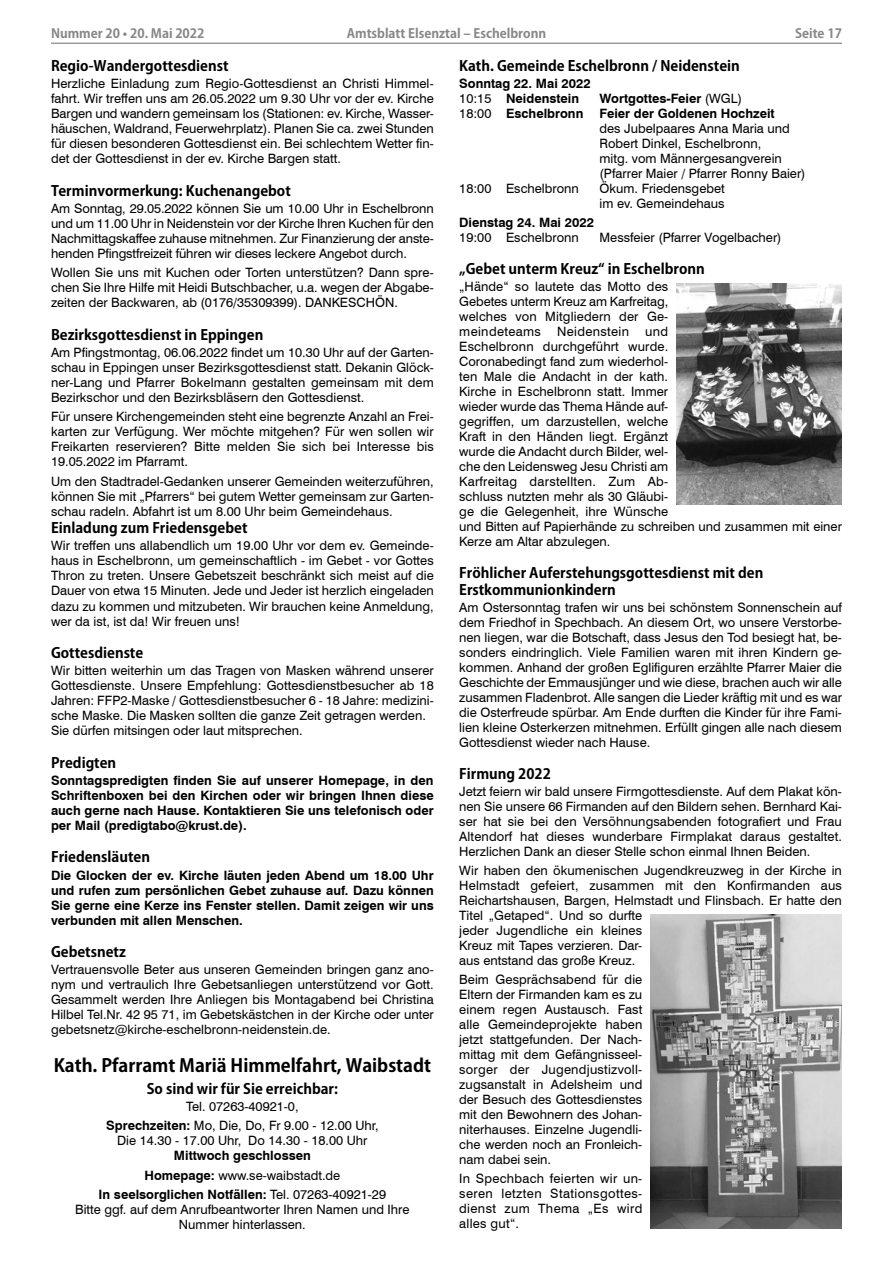
<style>
.page{position:relative;width:893px;height:1263px;background:#fff}
.page>*{position:absolute;margin:0;border:0;box-sizing:border-box;transform-origin:0 0}
.Überschrift2_Kozuka{font:700 18px "Koz Go Pro";color:#000}
.Überschrift_3_Kozuka{font:700 14.25px/17.4px "Koz Go Pro";color:#000}
.Fließtext_8_5{font:12.9px/15px "Swiss 721 BT";color:#000;text-align:justify}
.Fließtext_8_5-2{font:700 12.9px/15px "Swiss 721 BT";color:#000;text-align:justify}
.t1{font:700 12.75px "Koz Go Pro";color:#878787}
.s1{font-weight:700}
.s2{font-weight:400}
</style>
<div class="page">
<hr style="left:51px;top:43px;width:791px;height:1px;background:#9c9c9c">
<img style="left:677px;top:284px;width:165px;height:220px">
<img style="left:651px;top:914px;width:191px;height:315px">
<p class="t1" style="left:51px;top:25px;width:155px">Nummer 20 • 20. Mai 2022</p>
<p class="t1" style="left:347px;top:25px;width:201px">Amtsblatt Elsenztal – Eschelbronn</p>
<p class="t1" style="left:795px;top:25px;width:48px">Seite 17</p>
<p class="Überschrift_3_Kozuka" style="left:51px;top:58px;width:179px">Regio-Wandergottesdienst</p>
<p class="Fließtext_8_5" style="left:51px;top:76px;width:384px">Herzliche Einladung zum Regio-Gottesdienst an Christi Himmel&shy;fahrt. Wir treffen uns am 26.05.2022 um 9.30 Uhr vor der ev. Kirche Bargen und wandern gemeinsam los (Stationen: ev. Kirche, Wasser&shy;häuschen, Waldrand, Feuerwehrplatz). Planen Sie ca. zwei Stunden für diesen besonderen Gottesdienst ein. Bei schlechtem Wetter fin&shy;det der Gottesdienst in der ev. Kirche Bargen statt.</p>
<p class="Überschrift_3_Kozuka" style="left:51px;top:183px;width:241px">Terminvormerkung: Kuchenangebot</p>
<p class="Fließtext_8_5" style="left:51px;top:200px;width:384px">Am Sonntag, 29.05.2022 können Sie um 10.00 Uhr in Eschelbronn und um 11.00 Uhr in Neidenstein vor der Kirche Ihren Kuchen für den Nachmittagskaffee zuhause mitnehmen. Zur Finanzierung der anste&shy;henden Pfingstfreizeit führen wir dieses leckere Angebot durch.</p>
<p class="Fließtext_8_5" style="left:51px;top:265px;width:384px">Wollen Sie uns mit Kuchen oder Torten unterstützen? Dann spre&shy;chen Sie Ihre Hilfe mit Heidi Butschbacher, u.a. wegen der Abgabe&shy;zeiten der Backwaren, ab (0176/35309399). DANKESCHÖN.</p>
<p class="Überschrift_3_Kozuka" style="left:51px;top:327px;width:214px">Bezirksgottesdienst in Eppingen</p>
<p class="Fließtext_8_5" style="left:51px;top:344px;width:384px">Am Pfingstmontag, 06.06.2022 findet um 10.30 Uhr auf der Garten&shy;schau in Eppingen unser Bezirksgottesdienst statt. Dekanin Glöck&shy;ner-Lang und Pfarrer Bokelmann gestalten gemeinsam mit dem Bezirkschor und den Bezirksbläsern den Gottesdienst.</p>
<p class="Fließtext_8_5" style="left:51px;top:409px;width:384px">Für unsere Kirchengemeinden steht eine begrenzte Anzahl an Frei&shy;karten zur Verfügung. Wer möchte mitgehen? Für wen sollen wir Freikarten reservieren? Bitte melden Sie sich bei Interesse bis 19.05.2022 im Pfarramt.</p>
<p class="Fließtext_8_5" style="left:51px;top:473px;width:384px">Um den Stadtradel-Gedanken unserer Gemeinden weiterzuführen, können Sie mit „Pfarrers“ bei gutem Wetter gemeinsam zur Garten&shy;schau radeln. Abfahrt ist um 8.00 Uhr beim Gemeindehaus.</p>
<p class="Überschrift_3_Kozuka" style="left:51px;top:520px;width:198px">Einladung zum Friedensgebet</p>
<p class="Fließtext_8_5" style="left:51px;top:538px;width:384px">Wir treffen uns allabendlich um 19.00 Uhr vor dem ev. Gemeinde&shy;haus in Eschelbronn, um gemeinschaftlich - im Gebet - vor Gottes Thron zu treten. Unsere Gebetszeit beschränkt sich meist auf die Dauer von etwa 15 Minuten. Jede und Jeder ist herzlich eingeladen dazu zu kommen und mitzubeten. Wir brauchen keine Anmeldung, wer da ist, ist da! Wir freuen uns!</p>
<p class="Überschrift_3_Kozuka" style="left:51px;top:645px;width:94px">Gottesdienste</p>
<p class="Fließtext_8_5" style="left:51px;top:662px;width:384px">Wir bitten weiterhin um das Tragen von Masken während unserer Gottesdienste. Unsere Empfehlung: Gottesdienstbesucher ab 18<br>Jahren: FFP2-Maske / Gottesdienstbesucher 6 - 18 Jahre: medizini&shy;sche Maske. Die Masken sollten die ganze Zeit getragen werden.</p>
<p class="Fließtext_8_5" style="left:51px;top:723px;width:253px">Sie dürfen mitsingen oder laut mitsprechen.</p>
<p class="Überschrift_3_Kozuka" style="left:51px;top:755px;width:67px">Predigten</p>
<p class="Fließtext_8_5-2" style="left:51px;top:772px;width:384px">Sonntagspredigten finden Sie auf unserer Homepage, in den Schriftenboxen bei den Kirchen oder wir bringen Ihnen diese auch gerne nach Hause. Kontaktieren Sie uns telefonisch oder per Mail (predigtabo@krust.de).</p>
<p class="Überschrift_3_Kozuka" style="left:51px;top:849px;width:100px">Friedensläuten</p>
<p class="Fließtext_8_5-2" style="left:51px;top:867px;width:384px">Die Glocken der ev. Kirche läuten jeden Abend um 18.00 Uhr und rufen zum persönlichen Gebet zuhause auf. Dazu können Sie gerne eine Kerze ins Fenster stellen. Damit zeigen wir uns verbunden mit allen Menschen.</p>
<p class="Überschrift_3_Kozuka" style="left:51px;top:944px;width:76px">Gebetsnetz</p>
<p class="Fließtext_8_5" style="left:51px;top:962px;width:384px">Vertrauensvolle Beter aus unseren Gemeinden bringen ganz ano&shy;nym und vertraulich Ihre Gebetsanliegen unterstützend vor Gott.<br>Gesammelt werden Ihre Anliegen bis Montagabend bei Christina Hilbel Tel.Nr. 42 95 71, im Gebetskästchen in der Kirche oder unter gebetsnetz@kirche-eschelbronn-neidenstein.de.</p>
<p class="Überschrift2_Kozuka" style="left:54px;top:1054px;width:379px">Kath. Pfarramt Mariä Himmelfahrt, Waibstadt</p>
<p class="Überschrift_3_Kozuka" style="left:147px;top:1081px;width:193px">So sind wir für Sie erreichbar:</p>
<p class="Fließtext_8_5" style="left:186px;top:1098px;width:114px">Tel. 07263-40921-0,</p>
<p class="Fließtext_8_5" style="left:106px;top:1118px;width:274px"><span class="s1">Sprechzeiten:</span> Mo, Die, Do, Fr 9.00 - 12.00 Uhr,</p>
<p class="Fließtext_8_5" style="left:117px;top:1133px;width:252px">Die 14.30 - 17.00 Uhr, Do 14.30 - 18.00 Uhr</p>
<p class="Fließtext_8_5-2" style="left:174px;top:1148px;width:138px">Mittwoch geschlossen</p>
<p class="Fließtext_8_5" style="left:144px;top:1167px;width:197px"><span class="s1">Homepage:</span> www.se-waibstadt.de</p>
<p class="Fließtext_8_5-2" style="left:99px;top:1186px;width:289px">In seelsorglichen Notfällen: <span class="s2">Tel. 07263-40921-29</span></p>
<p class="Fließtext_8_5" style="left:75px;top:1201px;width:336px;text-align:center">Bitte ggf. auf dem Anrufbeantworter Ihren Namen und Ihre<br>Nummer hinterlassen.</p>
<p class="Überschrift_3_Kozuka" style="left:459px;top:58px;width:282px">Kath. Gemeinde Eschelbronn / Neidenstein</p>
<p class="Fließtext_8_5-2" style="left:459px;top:76px;width:133px">Sonntag 22. Mai 2022</p>
<p class="Fließtext_8_5-2" style="left:459px;top:91px;width:121px"><span class="s2">10:15</span> Neidenstein</p>
<p class="Fließtext_8_5-2" style="left:600px;top:91px;width:144px">Wortgottes-Feier <span class="s2">(WGL)</span></p>
<p class="Fließtext_8_5-2" style="left:459px;top:105px;width:126px"><span class="s2">18:00</span> Eschelbronn</p>
<p class="Fließtext_8_5" style="left:600px;top:105px;width:208px;text-align:left"><span class="s1">Feier der Goldenen Hochzeit<br></span>des Jubelpaares Anna Maria und<br>Robert Dinkel, Eschelbronn,<br>mitg. vom Männergesangverein (Pfarrer Maier / Pfarrer Ronny Baier)</p>
<p class="Fließtext_8_5" style="left:459px;top:180px;width:121px">18:00 Eschelbronn</p>
<p class="Fließtext_8_5" style="left:600px;top:180px;width:127px">Ökum. Friedensgebet im ev. Gemeindehaus</p>
<p class="Fließtext_8_5-2" style="left:459px;top:214px;width:136px">Dienstag 24. Mai 2022</p>
<p class="Fließtext_8_5" style="left:459px;top:229px;width:121px">19:00 Eschelbronn</p>
<p class="Fließtext_8_5" style="left:600px;top:229px;width:184px">Messfeier (Pfarrer Vogelbacher)</p>
<p class="Überschrift_3_Kozuka" style="left:459px;top:261px;width:247px">„Gebet unterm Kreuz“ in Eschelbronn</p>
<p class="Fließtext_8_5" style="left:459px;top:279px;width:384px;text-align:left">„Hände“ so lautete das Motto des<br>Gebetes unterm Kreuz am Karfreitag,<br>welches von Mitgliedern der Ge-<br>meindeteams Neidenstein und<br>Eschelbronn durchgeführt wurde.<br>Coronabedingt fand zum wiederhol-<br>ten Male die Andacht in der kath.<br>Kirche in Eschelbronn statt. Immer<br>wieder wurde das Thema Hände auf-<br>gegriffen, um darzustellen, welche<br>Kraft in den Händen liegt. Ergänzt<br>wurde die Andacht durch Bilder, wel-<br>che den Leidensweg Jesu Christi am<br>Karfreitag darstellten. Zum Ab-<br>schluss nutzten mehr als 30 Gläubi-<br>ge die Gelegenheit, ihre Wünsche<br>und Bitten auf Papierhände zu schreiben und zusammen mit einer Kerze am Altar abzulegen.</p>
<p class="Überschrift_3_Kozuka" style="left:459px;top:565px;width:306px">Fröhlicher Auferstehungsgottesdienst mit den<br>Erstkommunionkindern</p>
<p class="Fließtext_8_5" style="left:459px;top:600px;width:384px">Am Ostersonntag trafen wir uns bei schönstem Sonnenschein auf dem Friedhof in Spechbach. An diesem Ort, wo unsere Verstorbe&shy;nen liegen, war die Botschaft, dass Jesus den Tod besiegt hat, be&shy;sonders eindringlich. Viele Familien waren mit ihren Kindern ge&shy;kommen. Anhand der großen Eglifiguren erzählte Pfarrer Maier die Geschichte der Emmausjünger und wie diese, brachen auch wir alle zusammen Fladenbrot. Alle sangen die Lieder kräftig mit und es war die Osterfreude spürbar. Am Ende durften die Kinder für ihre Fami&shy;lien kleine Osterkerzen mitnehmen. Erfüllt gingen alle nach diesem Gottesdienst wieder nach Hause.</p>
<p class="Überschrift_3_Kozuka" style="left:459px;top:766px;width:93px">Firmung 2022</p>
<p class="Fließtext_8_5" style="left:459px;top:784px;width:384px">Jetzt feiern wir bald unsere Firmgottesdienste. Auf dem Plakat kön&shy;nen Sie unsere 66 Firmanden auf den Bildern sehen. Bernhard Kai&shy;ser hat sie bei den Versöhnungsabenden fotografiert und Frau Altendorf hat dieses wunderbare Firmplakat daraus gestaltet.<br>Herzlichen Dank an dieser Stelle schon einmal Ihnen Beiden.</p>
<p class="Fließtext_8_5" style="left:459px;top:863px;width:384px;text-align:left">Wir haben den ökumenischen Jugendkreuzweg in der Kirche in Helmstadt gefeiert, zusammen mit den Konfirmanden aus Reichartshausen, Bargen, Helmstadt und Flinsbach. Er hatte den Titel „Getaped“. Und so durfte<br>jeder Jugendliche ein kleines<br>Kreuz mit Tapes verzieren. Dar-<br>aus entstand das große Kreuz.</p>
<p class="Fließtext_8_5" style="left:459px;top:972px;width:185px">Beim Gesprächsabend für die Eltern der Firmanden kam es zu einem regen Austausch. Fast alle Gemeindeprojekte haben jetzt stattgefunden. Der Nach&shy;mittag mit dem Gefängnisseel&shy;sorger der Jugendjustizvoll&shy;zugsanstalt in Adelsheim und der Besuch des Gottesdienstes mit den Bewohnern des Johan&shy;niterhauses. Einzelne Jugendli&shy;che werden noch an Fronleich&shy;nam dabei sein.</p>
<p class="Fließtext_8_5" style="left:459px;top:1170px;width:185px">In Spechbach feierten wir un&shy;seren letzten Stationsgottes&shy;dienst zum Thema „Es wird alles gut“.</p>
</div>
